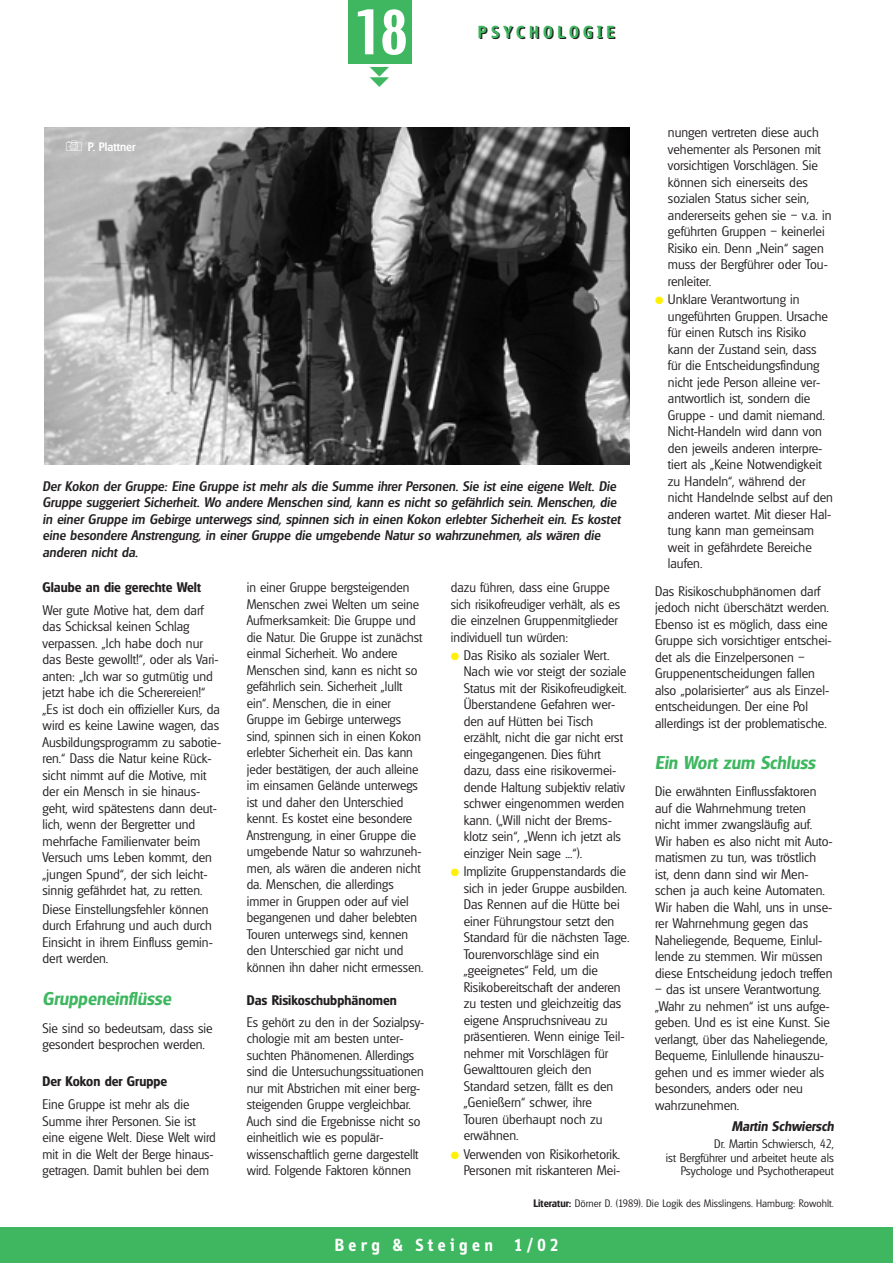
<style>
.page{position:relative;width:893px;height:1263px;background:#fff}
.page>*{position:absolute;margin:0;border:0;box-sizing:border-box;transform-origin:0 0}
.t1{font:54px "Techno";color:#fff}
.t2{font:italic 600 18px "Glasgow";color:#3eb760}
.t3{font:700 18px "Info";letter-spacing:.245em;color:#fff}
.t4{font:700 18px "Info";letter-spacing:.245em;color:#231f20}
.t5{font:300 13.5px/16.5px "Glasgow";color:#231f20}
.t6{font:italic 500 13.5px/16.5px "Glasgow";color:#231f20}
.t7{font:600 13.5px "Glasgow";color:#231f20}
.t8{font:italic 600 13.5px "Glasgow";color:#231f20}
.t9{font:300 12px/13.5px "Glasgow";color:#231f20;text-align:right}
.t10{font:500 12px "Glasgow";color:#fff}
.t11{font:300 10.5px "Glasgow";color:#231f20}
.s1{color:#fff101}
.s2{font-weight:600}
</style>
<div class="page">
<div style="left:1px;top:1227px;width:891px;height:35px;background:#3eb760"></div>
<div style="left:348px;top:0;width:64px;height:64px;background:#3eb760"></div>
<img style="left:45px;top:128px;width:584px;height:336px">
<svg style="left:66px;top:141px;width:16px;height:10px"></svg>
<h1 class="t1" style="left:354px;top:0;width:55px">18</h1>
<h2 class="t4" style="left:479px;top:26px;width:139px">PSYCHOLOGIE</h2>
<p class="t5" style="left:668px;top:125px;width:165px">nungen vertreten diese auch vehementer als Personen mit vorsichtigen Vorschlägen. Sie können sich einerseits des sozialen Status sicher sein, andererseits gehen sie – v.a. in geführten Gruppen – keinerlei<br>Risiko ein. Denn „Nein“ sagen muss der Bergführer oder Tou&shy;renleiter.</p>
<p class="t5" style="left:668px;top:292px;width:167px;text-indent:-13px"><span class="s1">●</span> Unklare Verantwortung in ungeführten Gruppen. Ursache für einen Rutsch ins Risiko kann der Zustand sein, dass für die Entscheidungsfindung nicht jede Person alleine ver&shy;antwortlich ist, sondern die<br>Gruppe - und damit niemand.<br>Nicht-Handeln wird dann von den jeweils anderen interpre&shy;tiert als „Keine Notwendigkeit zu Handeln“, während der nicht Handelnde selbst auf den anderen wartet. Mit dieser Hal&shy;tung kann man gemeinsam weit in gefährdete Bereiche laufen.</p>
<p class="t5" style="left:655px;top:584px;width:178px">Das Risikoschubphänomen darf jedoch nicht überschätzt werden.<br>Ebenso ist es möglich, dass eine Gruppe sich vorsichtiger entschei&shy;det als die Einzelpersonen – Gruppenentscheidungen fallen also „polarisierter“ aus als Einzel&shy;entscheidungen. Der eine Pol allerdings ist der problematische.</p>
<h2 class="t2" style="left:655px;top:756px;width:162px">Ein Wort zum Schluss</h2>
<p class="t5" style="left:655px;top:785px;width:179px">Die erwähnten Einflussfaktoren auf die Wahrnehmung treten nicht immer zwangsläufig auf.<br>Wir haben es also nicht mit Auto&shy;matismen zu tun, was tröstlich ist, denn dann sind wir Men&shy;schen ja auch keine Automaten.<br>Wir haben die Wahl, uns in unse&shy;rer Wahrnehmung gegen das<br>Naheliegende, Bequeme, Einlul&shy;lende zu stemmen. Wir müssen diese Entscheidung jedoch treffen</p>
<p class="t5" style="left:655px;top:982px;width:176px">– das ist unsere Verantwortung. „Wahr zu nehmen“ ist uns aufge&shy;geben. Und es ist eine Kunst. Sie verlangt, über das Naheliegende,<br>Bequeme, Einlullende hinauszu&shy;gehen und es immer wieder als besonders, anders oder neu wahrzunehmen.</p>
<p class="t8" style="left:732px;top:1121px;width:103px">Martin Schwiersch</p>
<p class="t9" style="left:665px;top:1138px;width:169px">Dr. Martin Schwiersch, 42,<br>ist Bergführer und arbeitet heute als<br>Psychologe und Psychotherapeut</p>
<p class="t11" style="left:533px;top:1199px;width:302px"><span class="s2">Literatur:</span> Dörner D. (1989). Die Logik des Misslingens. Hamburg: Rowohlt.</p>
<p class="t10" style="left:88px;top:142px;width:49px">P. Plattner</p>
<p class="t6" style="left:43px;top:479px;width:579px">Der Kokon der Gruppe: Eine Gruppe ist mehr als die Summe ihrer Personen. Sie ist eine eigene Welt. Die Gruppe suggeriert Sicherheit. Wo andere Menschen sind, kann es nicht so gefährlich sein. Menschen, die in einer Gruppe im Gebirge unterwegs sind, spinnen sich in einen Kokon erlebter Sicherheit ein. Es kostet eine besondere Anstrengung, in einer Gruppe die umgebende Natur so wahrzunehmen, als wären die anderen nicht da.</p>
<p class="t7" style="left:43px;top:582px;width:160px">Glaube an die gerechte Welt</p>
<p class="t5" style="left:43px;top:603px;width:180px">Wer gute Motive hat, dem darf das Schicksal keinen Schlag verpassen. „Ich habe doch nur das Beste gewollt!“, oder als Vari&shy;anten: „Ich war so gutmütig und jetzt habe ich die Scherereien!“ „Es ist doch ein offizieller Kurs, da wird es keine Lawine wagen, das<br>Ausbildungsprogramm zu sabotie&shy;ren.“ Dass die Natur keine Rück&shy;sicht nimmt auf die Motive, mit der ein Mensch in sie hinaus&shy;geht, wird spätestens dann deut&shy;lich, wenn der Bergretter und mehrfache Familienvater beim<br>Versuch ums Leben kommt, den „jungen Spund“, der sich leicht&shy;sinnig gefährdet hat, zu retten.</p>
<p class="t5" style="left:43px;top:902px;width:172px">Diese Einstellungsfehler können durch Erfahrung und auch durch<br>Einsicht in ihrem Einfluss gemin&shy;dert werden.</p>
<h2 class="t2" style="left:43px;top:992px;width:130px">Gruppeneinflüsse</h2>
<p class="t5" style="left:43px;top:1021px;width:172px">Sie sind so bedeutsam, dass sie gesondert besprochen werden.</p>
<p class="t7" style="left:43px;top:1076px;width:126px">Der Kokon der Gruppe</p>
<p class="t5" style="left:43px;top:1097px;width:175px">Eine Gruppe ist mehr als die<br>Summe ihrer Personen. Sie ist eine eigene Welt. Diese Welt wird mit in die Welt der Berge hinaus&shy;getragen. Damit buhlen bei dem</p>
<p class="t5" style="left:247px;top:580px;width:178px">in einer Gruppe bergsteigenden<br>Menschen zwei Welten um seine<br>Aufmerksamkeit: Die Gruppe und die Natur. Die Gruppe ist zunächst einmal Sicherheit. Wo andere<br>Menschen sind, kann es nicht so gefährlich sein. Sicherheit „lullt ein“. Menschen, die in einer<br>Gruppe im Gebirge unterwegs sind, spinnen sich in einen Kokon erlebter Sicherheit ein. Das kann jeder bestätigen, der auch alleine im einsamen Gelände unterwegs ist und daher den Unterschied kennt. Es kostet eine besondere<br>Anstrengung, in einer Gruppe die umgebende Natur so wahrzuneh&shy;men, als wären die anderen nicht da. Menschen, die allerdings immer in Gruppen oder auf viel begangenen und daher belebten<br>Touren unterwegs sind, kennen den Unterschied gar nicht und können ihn daher nicht ermessen.</p>
<p class="t7" style="left:247px;top:995px;width:151px">Das Risikoschubphänomen</p>
<p class="t5" style="left:247px;top:1015px;width:179px">Es gehört zu den in der Sozialpsy&shy;chologie mit am besten unter&shy;suchten Phänomenen. Allerdings sind die Untersuchungssituationen nur mit Abstrichen mit einer berg&shy;steigenden Gruppe vergleichbar.<br>Auch sind die Ergebnisse nicht so einheitlich wie es populär&shy;wissenschaftlich gerne dargestellt wird. Folgende Faktoren können</p>
<p class="t5" style="left:451px;top:580px;width:171px">dazu führen, dass eine Gruppe sich risikofreudiger verhält, als es die einzelnen Gruppenmitglieder individuell tun würden:</p>
<p class="t5" style="left:463px;top:648px;width:164px;text-indent:-13px"><span class="s1">●</span> Das Risiko als sozialer Wert.<br>Nach wie vor steigt der soziale<br>Status mit der Risikofreudigkeit.<br>Überstandene Gefahren wer&shy;den auf Hütten bei Tisch erzählt, nicht die gar nicht erst eingegangenen. Dies führt dazu, dass eine risikovermei&shy;dende Haltung subjektiv relativ schwer eingenommen werden kann. („Will nicht der Brems&shy;klotz sein“, „Wenn ich jetzt als einziger Nein sage ...“).</p>
<p class="t5" style="left:463px;top:864px;width:167px;text-indent:-13px"><span class="s1">●</span> Implizite Gruppenstandards die sich in jeder Gruppe ausbilden.<br>Das Rennen auf die Hütte bei einer Führungstour setzt den<br>Standard für die nächsten Tage.<br>Tourenvorschläge sind ein „geeignetes“ Feld, um die<br>Risikobereitschaft der anderen zu testen und gleichzeitig das eigene Anspruchsniveau zu präsentieren. Wenn einige Teil&shy;nehmer mit Vorschlägen für<br>Gewalttouren gleich den<br>Standard setzen, fällt es den „Genießern“ schwer, ihre<br>Touren überhaupt noch zu erwähnen.</p>
<p class="t5" style="left:451px;top:1147px;width:171px;text-align:right"><span class="s1">●</span> Verwenden von Risikorhetorik.<br>Personen mit riskanteren Mei-</p>
<h2 class="t3" style="left:334px;top:1238px;width:226px">Berg &amp; Steigen 1/02</h2>
</div>
